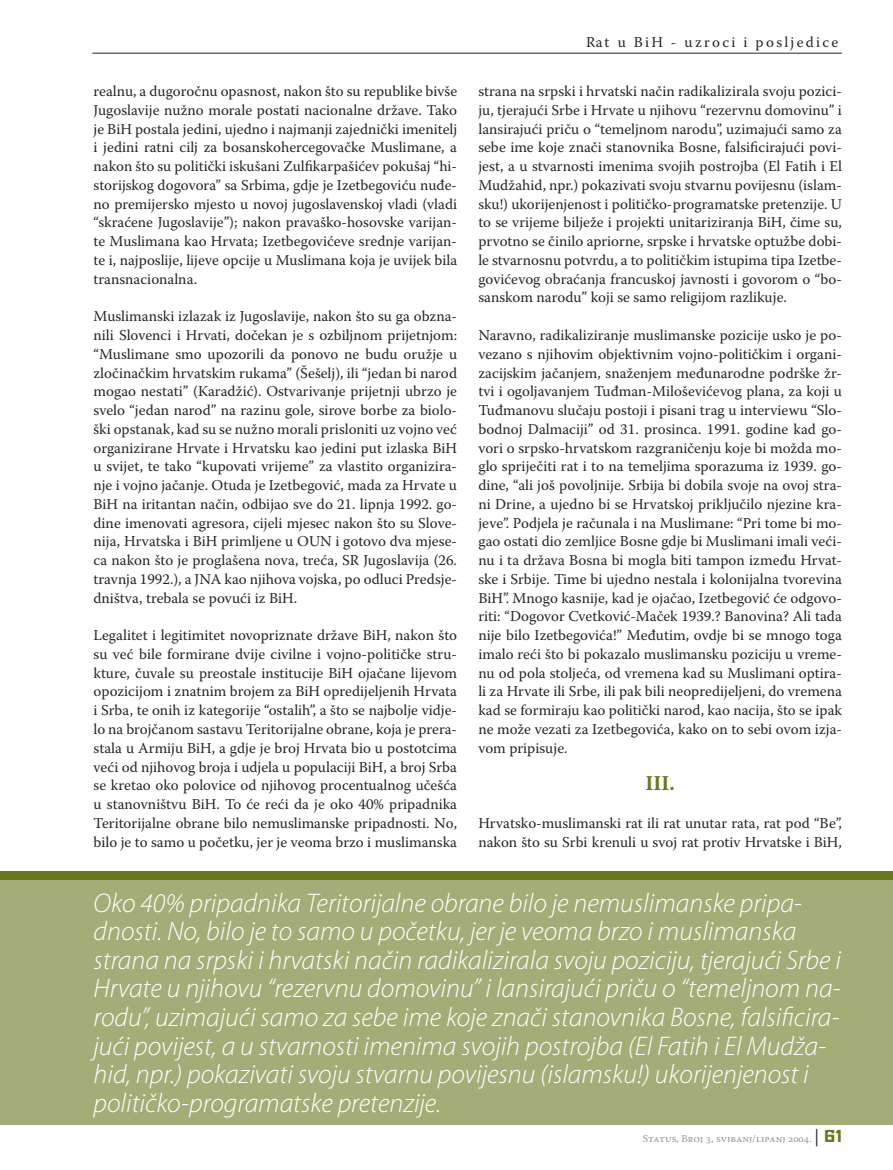
<style>
.page{position:relative;width:893px;height:1170px;background:#fff}
.page>*{position:absolute;margin:0;border:0;box-sizing:border-box;transform-origin:0 0}
._3__podnaslov{font:italic 300 27px/28.5px "Myriad Pro";color:#fff}
._8__medjunaslov{font:700 21px "Warnock Pro";color:#67771c}
._01__body_text{font:15px/18.8px "Warnock Pro";color:#282525;text-align:justify}
._01__body_text-2{font:15px "Warnock Pro";letter-spacing:.15em;color:#282525}
.t1{font:10.5px "Warnock Pro";color:#929496}
.s1{font-size:18px;color:#282525}
.s2{font-family:"CA Alternative Three";font-size:18px;color:#67771c}
</style>
<div class="page">
<hr style="left:92px;top:53px;width:750px;height:1px;background:#282525">
<div style="left:0;top:879px;width:893px;height:245px;background:#a4ad77"></div>
<div style="left:0;top:871px;width:893px;height:8px;background:#67771c"></div>
<p class="_01__body_text" style="left:94px;top:82px;width:365px">realnu, a dugoročnu opasnost, nakon što su republike bivše Jugoslavije nužno morale postati nacionalne države. Tako je BiH postala jedini, ujedno i najmanji zajednički imenitelj i jedini ratni cilj za bosanskohercegovačke Muslimane, a nakon što su politički iskušani Zulfikarpašićev pokušaj “hi&shy;storijskog dogovora” sa Srbima, gdje je Izetbegoviću nuđe&shy;no premijersko mjesto u novoj jugoslavenskoj vladi (vladi “skraćene Jugoslavije”); nakon pravaško-hosovske varijan&shy;te Muslimana kao Hrvata; Izetbegovićeve srednje varijan&shy;te i, najposlije, lijeve opcije u Muslimana koja je uvijek bila transnacionalna.</p>
<p class="_01__body_text" style="left:94px;top:307px;width:365px">Muslimanski izlazak iz Jugoslavije, nakon što su ga obzna&shy;nili Slovenci i Hrvati, dočekan je s ozbiljnom prijetnjom: “Muslimane smo upozorili da ponovo ne budu oružje u zločinačkim hrvatskim rukama” (Šešelj), ili “jedan bi narod mogao nestati” (Karadžić). Ostvarivanje prijetnji ubrzo je svelo “jedan narod” na razinu gole, sirove borbe za biolo&shy;ški opstanak, kad su se nužno morali prisloniti uz vojno već organizirane Hrvate i Hrvatsku kao jedini put izlaska BiH u svijet, te tako “kupovati vrijeme” za vlastito organizira&shy;nje i vojno jačanje. Otuda je Izetbegović, mada za Hrvate u BiH na iritantan način, odbijao sve do 21. lipnja 1992. go&shy;dine imenovati agresora, cijeli mjesec nakon što su Slove&shy;nija, Hrvatska i BiH primljene u OUN i gotovo dva mjese&shy;ca nakon što je proglašena nova, treća, SR Jugoslavija (26. travnja 1992.), a JNA kao njihova vojska, po odluci Predsje&shy;dništva, trebala se povući iz BiH.</p>
<p class="_01__body_text" style="left:94px;top:625px;width:365px">Legalitet i legitimitet novopriznate države BiH, nakon što su već bile formirane dvije civilne i vojno-političke stru&shy;kture, čuvale su preostale institucije BiH ojačane lijevom opozicijom i znatnim brojem za BiH opredijeljenih Hrvata i Srba, te onih iz kategorije “ostalih”, a što se najbolje vidje&shy;lo na brojčanom sastavu Teritorijalne obrane, koja je prera&shy;stala u Armiju BiH, a gdje je broj Hrvata bio u postotcima veći od njihovog broja i udjela u populaciji BiH, a broj Srba se kretao oko polovice od njihovog procentualnog učešća u stanovništvu BiH. To će reći da je oko 40% pripadnika Teritorijalne obrane bilo nemuslimanske pripadnosti. No, bilo je to samo u početku, jer je veoma brzo i muslimanska</p>
<p class="_01__body_text-2" style="left:586px;top:33px;width:254px">Rat u BiH - uzroci i posljedice</p>
<p class="_01__body_text" style="left:478px;top:82px;width:365px">strana na srpski i hrvatski način radikalizirala svoju pozici&shy;ju, tjerajući Srbe i Hrvate u njihovu “rezervnu domovinu” i lansirajući priču o “temeljnom narodu”, uzimajući samo za sebe ime koje znači stanovnika Bosne, falsificirajući povi&shy;jest, a u stvarnosti imenima svojih postrojba (El Fatih i El Mudžahid, npr.) pokazivati svoju stvarnu povijesnu (islam&shy;sku!) ukorijenjenost i političko-programatske pretenzije. U to se vrijeme bilježe i projekti unitariziranja BiH, čime su, prvotno se činilo apriorne, srpske i hrvatske optužbe dobi&shy;le stvarnosnu potvrdu, a to političkim istupima tipa Izetbe&shy;govićevog obraćanja francuskoj javnosti i govorom o “bo&shy;sanskom narodu” koji se samo religijom razlikuje.</p>
<p class="_01__body_text" style="left:478px;top:325px;width:365px">Naravno, radikaliziranje muslimanske pozicije usko je po&shy;vezano s njihovim objektivnim vojno-političkim i organi&shy;zacijskim jačanjem, snaženjem međunarodne podrške žr&shy;tvi i ogoljavanjem Tuđman-Miloševićevog plana, za koji u Tuđmanovu slučaju postoji i pisani trag u interviewu “Slo&shy;bodnoj Dalmaciji” od 31. prosinca. 1991. godine kad go&shy;vori o srpsko-hrvatskom razgraničenju koje bi možda mo&shy;glo spriječiti rat i to na temeljima sporazuma iz 1939. go&shy;dine, “ali još povoljnije. Srbija bi dobila svoje na ovoj stra&shy;ni Drine, a ujedno bi se Hrvatskoj priključilo njezine kra&shy;jeve”. Podjela je računala i na Muslimane: “Pri tome bi mo&shy;gao ostati dio zemljice Bosne gdje bi Muslimani imali veći&shy;nu i ta država Bosna bi mogla biti tampon između Hrvat&shy;ske i Srbije. Time bi ujedno nestala i kolonijalna tvorevina BiH”. Mnogo kasnije, kad je ojačao, Izetbegović će odgovo&shy;riti: “Dogovor Cvetković-Maček 1939.? Banovina? Ali tada nije bilo Izetbegovića!” Međutim, ovdje bi se mnogo toga imalo reći što bi pokazalo muslimansku poziciju u vreme&shy;nu od pola stoljeća, od vremena kad su Muslimani optira&shy;li za Hrvate ili Srbe, ili pak bili neopredijeljeni, do vremena kad se formiraju kao politički narod, kao nacija, što se ipak ne može vezati za Izetbegovića, kako on to sebi ovom izja&shy;vom pripisuje.</p>
<p class="_8__medjunaslov" style="left:646px;top:770px;width:31px">III.</p>
<p class="_01__body_text" style="left:478px;top:813px;width:365px">Hrvatsko-muslimanski rat ili rat unutar rata, rat pod “Be”, nakon što su Srbi krenuli u svoj rat protiv Hrvatske i BiH,</p>
<p class="_3__podnaslov" style="left:94px;top:889px;width:749px">Oko 40% pripadnika Teritorijalne obrane bilo je nemuslimanske pripa&shy;dnosti. No, bilo je to samo u početku, jer je veoma brzo i muslimanska strana na srpski i hrvatski način radikalizirala svoju poziciju, tjerajući Srbe i Hrvate u njihovu “rezervnu domovinu” i lansirajući priču o “temeljnom na&shy;rodu”, uzimajući samo za sebe ime koje znači stanovnika Bosne, falsificira&shy;jući povijest, a u stvarnosti imenima svojih postrojba (El Fatih i El Mudža&shy;hid, npr.) pokazivati svoju stvarnu povijesnu (islamsku!) ukorijenjenost i političko-programatske pretenzije.</p>
<p class="t1" style="left:643px;top:1131px;width:201px">STATUS, BROJ 3, SVIBANJ/LIPANJ 2004. <span class="s1">|</span> <span class="s2">61</span></p>
</div>
